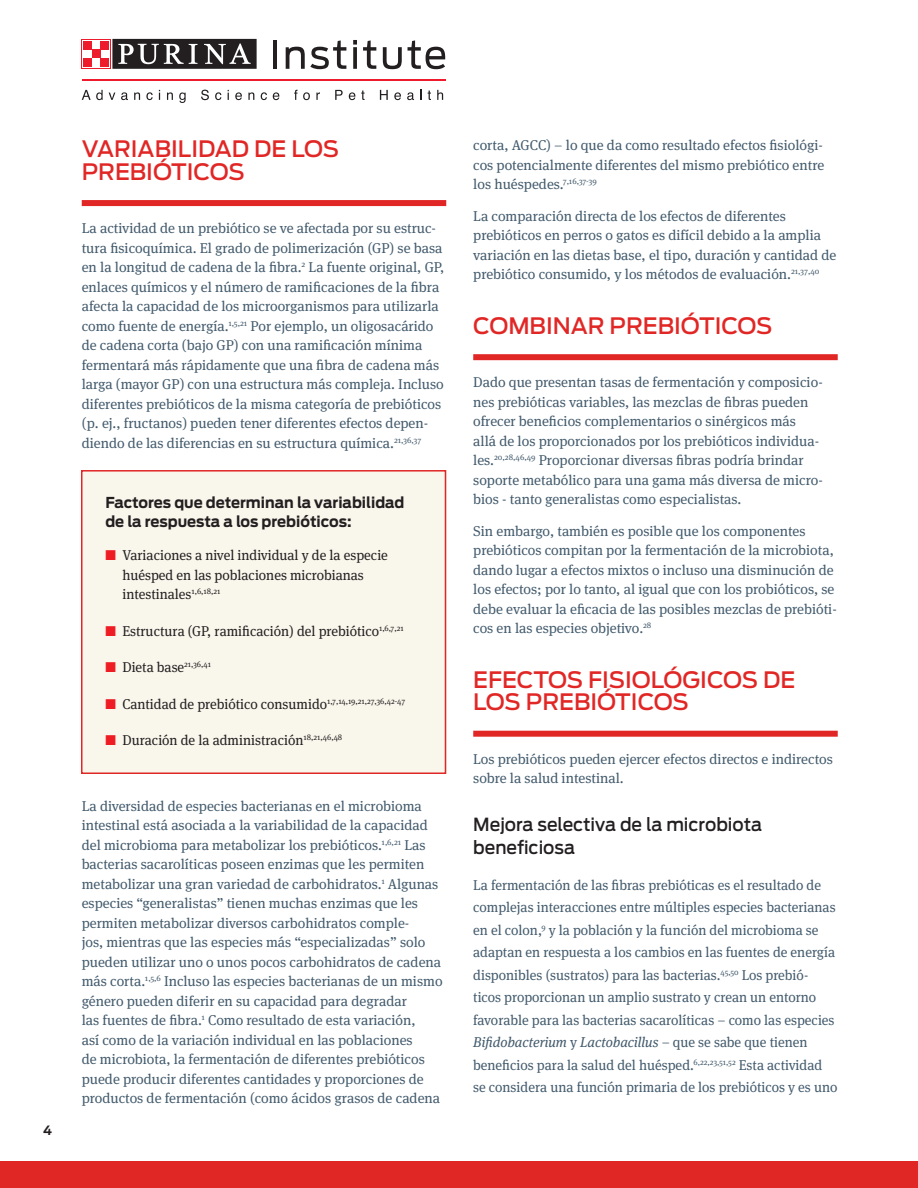
<style>
.page{position:relative;width:918px;height:1188px;background:#fff}
.page>*{position:absolute;margin:0;border:0;box-sizing:border-box;transform-origin:0 0}
.H1_Red{font:500 22.5px/22.5px "Ford Antenna";color:#e12725}
.t1{font:500 18px/22.5px "Ford Antenna";color:#231f20}
.t2{font:700 15px/19.5px "Ford Antenna";color:#231f20}
.t3{font:14.25px/19.5px "Meta Serif Pro";color:#435b6d}
.t4{font:14.25px/19.5px "Meta Serif Pro";color:#231f20}
.t5{font:700 12.75px "Ford Antenna";color:#231f20}
.s1{color:#ee1d23}
.s2{font-style:italic}
</style>
<div class="page">
<div style="left:0;top:1161px;width:918px;height:27px;background:#e12725"></div>
<hr style="left:82px;top:79px;width:364px;height:2px;background:#ee1b2c">
<hr style="left:273px;top:40px;width:4px;height:29px;background:#231f20">
<svg style="left:286px;top:40px;width:60px;height:29px"></svg>
<svg style="left:353px;top:47px;width:4px;height:22px"></svg>
<svg style="left:353px;top:40px;width:4px;height:5px"></svg>
<svg style="left:363px;top:40px;width:13px;height:29px"></svg>
<svg style="left:383px;top:47px;width:19px;height:22px"></svg>
<svg style="left:408px;top:40px;width:37px;height:29px"></svg>
<svg style="left:112px;top:38px;width:145px;height:1px"></svg>
<div style="left:112px;top:39px;width:145px;height:30px;background:#231f20"></div>
<svg style="left:118px;top:44px;width:80px;height:20px"></svg>
<svg style="left:204px;top:43px;width:47px;height:21px"></svg>
<div style="left:84px;top:58px;width:8px;height:9px;background:#ee1b2c"></div>
<div style="left:101px;top:58px;width:8px;height:9px;background:#ee1b2c"></div>
<div style="left:92px;top:50px;width:9px;height:8px;background:#ee1b2c"></div>
<div style="left:84px;top:41px;width:8px;height:9px;background:#ee1b2c"></div>
<div style="left:101px;top:41px;width:8px;height:9px;background:#ee1b2c"></div>
<svg style="left:82px;top:90px;width:21px;height:10px"></svg>
<svg style="left:109px;top:93px;width:6px;height:7px"></svg>
<svg style="left:121px;top:92px;width:7px;height:8px"></svg>
<svg style="left:134px;top:92px;width:6px;height:8px"></svg>
<svg style="left:146px;top:92px;width:7px;height:8px"></svg>
<svg style="left:167px;top:92px;width:6px;height:8px"></svg>
<svg style="left:179px;top:92px;width:7px;height:11px"></svg>
<svg style="left:201px;top:90px;width:8px;height:10px"></svg>
<svg style="left:215px;top:92px;width:6px;height:8px"></svg>
<svg style="left:235px;top:92px;width:7px;height:8px"></svg>
<svg style="left:248px;top:92px;width:6px;height:8px"></svg>
<svg style="left:261px;top:92px;width:6px;height:8px"></svg>
<svg style="left:273px;top:92px;width:6px;height:8px"></svg>
<svg style="left:294px;top:90px;width:16px;height:10px"></svg>
<svg style="left:316px;top:92px;width:4px;height:8px"></svg>
<svg style="left:335px;top:90px;width:8px;height:10px"></svg>
<svg style="left:349px;top:92px;width:6px;height:8px"></svg>
<svg style="left:361px;top:91px;width:4px;height:9px"></svg>
<svg style="left:380px;top:90px;width:8px;height:10px"></svg>
<svg style="left:394px;top:92px;width:7px;height:8px"></svg>
<svg style="left:407px;top:92px;width:7px;height:8px"></svg>
<svg style="left:420px;top:90px;width:2px;height:10px"></svg>
<svg style="left:428px;top:91px;width:3px;height:9px"></svg>
<svg style="left:437px;top:90px;width:6px;height:10px"></svg>
<div style="left:82px;top:200px;width:364px;height:6px;background:#e12725"></div>
<div style="left:473px;top:354px;width:365px;height:6px;background:#e12725"></div>
<div style="left:473px;top:731px;width:365px;height:6px;background:#e12725"></div>
<div style="left:82px;top:470px;width:364px;height:304px;background:#f9f6ec"></div>
<div style="left:81px;top:470px;width:365px;height:304px;border:2px solid #e12725"></div>
<p class="t5" style="left:43px;top:1119px;width:10px">4</p>
<p class="H1_Red" style="left:82px;top:135px;width:259px">VARIABILIDAD DE LOS<br>PREBIÓTICOS</p>
<p class="t3" style="left:82px;top:218px;width:364px">La actividad de un prebiótico se ve afectada por su estruc&shy;tura fisicoquímica. El grado de polimerización (GP) se basa en la longitud de cadena de la fibra.<sup>2</sup> La fuente original, GP, enlaces químicos y el número de ramificaciones de la fibra afecta la capacidad de los microorganismos para utilizarla como fuente de energía.<sup>1,5,21</sup> Por ejemplo, un oligosacárido de cadena corta (bajo GP) con una ramificación mínima fermentará más rápidamente que una fibra de cadena más larga (mayor GP) con una estructura más compleja. Incluso diferentes prebióticos de la misma categoría de prebióticos (p. ej., fructanos) pueden tener diferentes efectos depen&shy;diendo de las diferencias en su estructura química.<sup>21,36,37</sup></p>
<p class="t2" style="left:105px;top:491px;width:301px">Factores que determinan la variabilidad de la respuesta a los prebióticos:</p>
<p class="t4" style="left:122px;top:545px;width:267px;text-indent:-17px"><span class="s1">■</span> Variaciones a nivel individual y de la especie huésped en las poblaciones microbianas intestinales<sup>1,6,18,21</sup></p>
<p class="t4" style="left:105px;top:620px;width:300px"><span class="s1">■</span> Estructura (GP, ramificación) del prebiótico<sup>1,6,7,21</sup></p>
<p class="t4" style="left:105px;top:657px;width:107px"><span class="s1">■</span> Dieta base<sup>21,36,41</sup></p>
<p class="t4" style="left:105px;top:693px;width:301px"><span class="s1">■</span> Cantidad de prebiótico consumido<sup>1,7,14,19,21,27,36,42-47</sup></p>
<p class="t4" style="left:105px;top:730px;width:238px"><span class="s1">■</span> Duración de la administración<sup>18,21,46,48</sup></p>
<p class="t3" style="left:82px;top:795px;width:362px">La diversidad de especies bacterianas en el microbioma intestinal está asociada a la variabilidad de la capacidad del microbioma para metabolizar los prebióticos.<sup>1,6,21</sup> Las bacterias sacarolíticas poseen enzimas que les permiten metabolizar una gran variedad de carbohidratos.<sup>1</sup> Algunas especies “generalistas” tienen muchas enzimas que les permiten metabolizar diversos carbohidratos comple-<br>jos, mientras que las especies más “especializadas” solo pueden utilizar uno o unos pocos carbohidratos de cadena más corta.<sup>1,5,6</sup> Incluso las especies bacterianas de un mismo género pueden diferir en su capacidad para degradar<br>las fuentes de fibra.<sup>1</sup> Como resultado de esta variación,<br>así como de la variación individual en las poblaciones<br>de microbiota, la fermentación de diferentes prebióticos puede producir diferentes cantidades y proporciones de productos de fermentación (como ácidos grasos de cadena</p>
<p class="t3" style="left:473px;top:135px;width:353px;text-align:justify">corta, AGCC) – lo que da como resultado efectos fisiológi&shy;cos potencialmente diferentes del mismo prebiótico entre los huéspedes.<sup>7,16,37-39</sup></p>
<p class="t3" style="left:473px;top:205px;width:365px">La comparación directa de los efectos de diferentes prebióticos en perros o gatos es difícil debido a la amplia variación en las dietas base, el tipo, duración y cantidad de prebiótico consumido, y los métodos de evaluación.<sup>21,37,40</sup></p>
<p class="H1_Red" style="left:473px;top:312px;width:301px">COMBINAR PREBIÓTICOS</p>
<p class="t3" style="left:473px;top:372px;width:351px">Dado que presentan tasas de fermentación y composicio&shy;nes prebióticas variables, las mezclas de fibras pueden ofrecer beneficios complementarios o sinérgicos más<br>allá de los proporcionados por los prebióticos individua&shy;les.<sup>20,28,46,49</sup> Proporcionar diversas fibras podría brindar soporte metabólico para una gama más diversa de micro&shy;bios - tanto generalistas como especialistas.</p>
<p class="t3" style="left:473px;top:520px;width:365px">Sin embargo, también es posible que los componentes prebióticos compitan por la fermentación de la microbiota, dando lugar a efectos mixtos o incluso una disminución de los efectos; por lo tanto, al igual que con los probióticos, se debe evaluar la eficacia de las posibles mezclas de prebióti&shy;cos en las especies objetivo.<sup>28</sup></p>
<p class="H1_Red" style="left:473px;top:666px;width:324px">EFECTOS FISIOLÓGICOS DE<br>LOS PREBIÓTICOS</p>
<p class="t3" style="left:473px;top:748px;width:361px">Los prebióticos pueden ejercer efectos directos e indirectos sobre la salud intestinal.</p>
<h2 class="t1" style="left:473px;top:811px;width:291px">Mejora selectiva de la microbiota beneficiosa</h2>
<p class="t3" style="left:473px;top:873px;width:366px;line-height:22.5px">La fermentación de las fibras prebióticas es el resultado de complejas interacciones entre múltiples especies bacterianas en el colon,<sup>9</sup> y la población y la función del microbioma se adaptan en respuesta a los cambios en las fuentes de energía disponibles (sustratos) para las bacterias.<sup>45,50</sup> Los prebió&shy;ticos proporcionan un amplio sustrato y crean un entorno favorable para las bacterias sacarolíticas – como las especies <span class="s2">Bifidobacterium</span> y <span class="s2">Lactobacillus</span> – que se sabe que tienen beneficios para la salud del huésped.<sup>6,22,23,51,52</sup> Esta actividad se considera una función primaria de los prebióticos y es uno</p>
</div>
